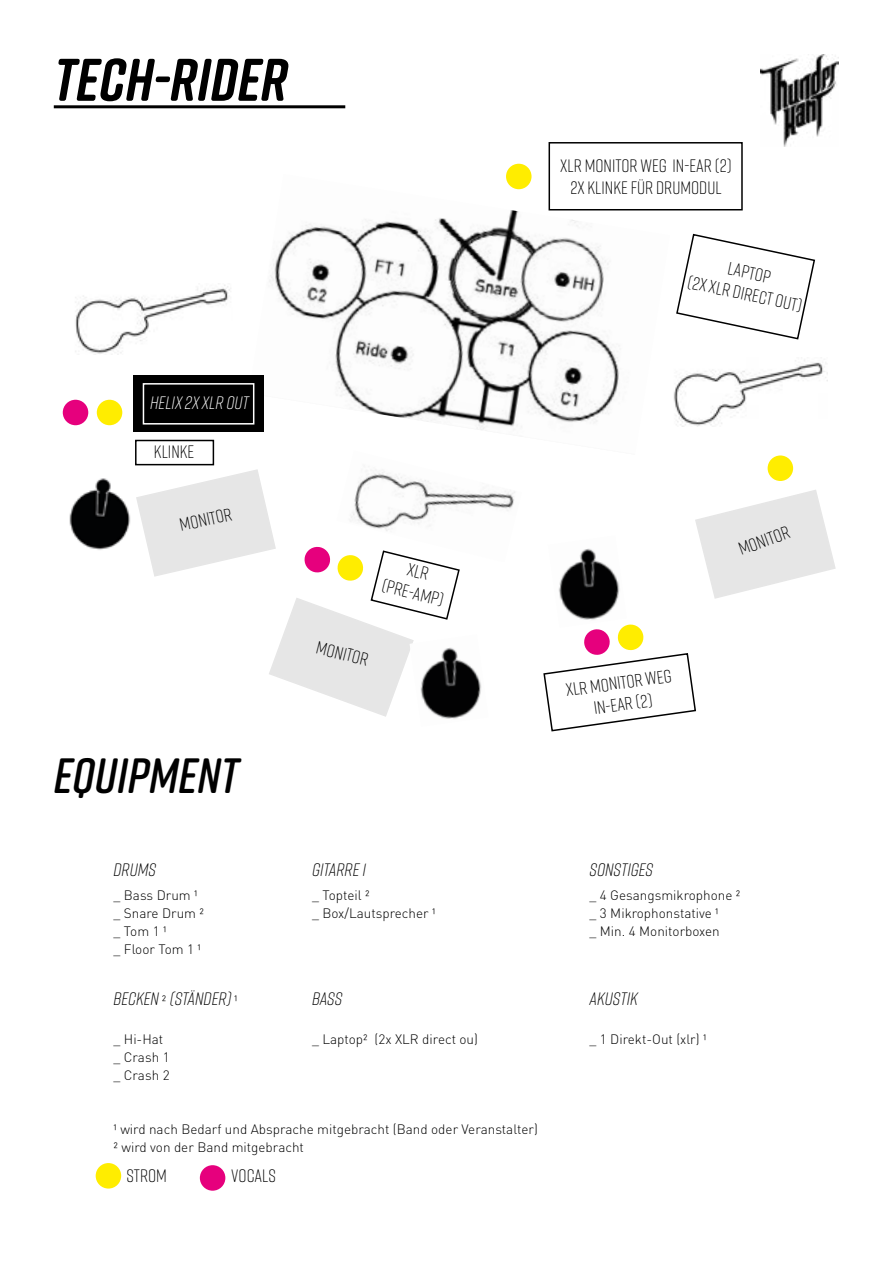
<style>
.page{position:relative;width:893px;height:1263px;background:#fff}
.page>*{position:absolute;margin:0;border:0;box-sizing:border-box;transform-origin:0 0}
.t1{font:italic 700 60px "Rift Soft";color:#000}
.t2{font:italic 600 49.5px "Rift Soft";color:#000}
.t3{font:300 18px/21.6px "Rift Soft";color:#000;text-align:center}
.t4{font:italic 300 18px "Rift Soft";color:#000}
.t5{font:italic 300 18px "Rift Soft";color:#fff}
.t6{font:300 13.5px/18px "DIN Pro";color:#000}
.s1{font-family:"DIN Pro";font-style:normal;font-size:13.5px}
</style>
<div class="page">
<div style="left:96px;top:1163px;width:25px;height:25px;background:#ffed00;border-radius:50%"></div>
<div style="left:200px;top:1165px;width:25px;height:26px;background:#e6007d;border-radius:50%"></div>
<img style="left:760px;top:54px;width:79px;height:92px">
<img style="left:249px;top:174px;width:421px;height:258px">
<svg style="left:543px;top:624px;width:153px;height:108px"></svg>
<img style="left:548px;top:548px;width:79px;height:80px">
<div style="left:549px;top:142px;width:194px;height:68px;border:2px solid #000"></div>
<img style="left:461px;top:491px;width:54px;height:20px">
<img style="left:444px;top:661px;width:38px;height:58px">
<hr style="left:54px;top:105px;width:291px;height:3px;background:#000">
<div style="left:506px;top:164px;width:25px;height:25px;background:#ffed00;border-radius:50%"></div>
<div style="left:768px;top:455px;width:25px;height:26px;background:#ffed00;border-radius:50%"></div>
<img style="left:663px;top:358px;width:163px;height:69px">
<svg style="left:676px;top:233px;width:139px;height:107px"></svg>
<svg style="left:695px;top:490px;width:141px;height:109px"></svg>
<div style="left:97px;top:400px;width:25px;height:25px;background:#ffed00;border-radius:50%"></div>
<div style="left:63px;top:400px;width:25px;height:25px;background:#e6007d;border-radius:50%"></div>
<img style="left:75px;top:285px;width:155px;height:69px">
<div style="left:135px;top:440px;width:79px;height:25px;border:2px solid #000"></div>
<svg style="left:136px;top:469px;width:325px;height:249px"></svg>
<div style="left:134px;top:375px;width:130px;height:56px;background:#000"></div>
<div style="left:143px;top:383px;width:111px;height:42px;border:2px solid #fff"></div>
<img style="left:69px;top:478px;width:62px;height:72px">
<h1 class="t1" style="left:54px;top:37px;width:235px">TECH-RIDER</h1>
<h3 class="t5" style="left:150px;top:390px;width:100px">HELIX 2X XLR OUT</h3>
<h3 class="t3" style="left:154px;top:440px;width:42px">KLINKE</h3>
<h3 class="t3" style="left:178px;top:513px;width:55px;rotate:-12deg">MONITOR</h3>
<h2 class="t2" style="left:54px;top:741px;width:186px">EQUIPMENT</h2>
<h3 class="t3" style="left:390px;top:552px;width:65px;rotate:14deg">XLR (PRE-AMP)</h3>
<h3 class="t3" style="left:320px;top:635px;width:55px;rotate:14deg">MONITOR</h3>
<h3 class="t3" style="left:560px;top:154px;width:173px">XLR MONITOR WEG IN-EAR (2)<br>2X KLINKE FÜR DRUMODUL</h3>
<h3 class="t3" style="left:695px;top:249px;width:118px;rotate:12deg">LAPTOP<br>(2X XLR DIRECT OUT)</h3>
<h3 class="t3" style="left:564px;top:678px;width:108px;rotate:-8deg">XLR MONITOR WEG<br>IN-EAR (2)</h3>
<h3 class="t3" style="left:735px;top:538px;width:55px;rotate:-20deg">MONITOR</h3>
<h3 class="t4" style="left:114px;top:857px;width:44px">DRUMS</h3>
<h3 class="t4" style="left:312px;top:857px;width:56px">GITARRE 1</h3>
<h3 class="t4" style="left:590px;top:857px;width:65px">SONSTIGES</h3>
<p class="t6" style="left:114px;top:886px;width:86px">_ Bass Drum ¹</p>
<p class="t6" style="left:312px;top:886px;width:59px">_ Topteil ²</p>
<p class="t6" style="left:590px;top:886px;width:152px">_ 4 Gesangsmikrophone ²</p>
<p class="t6" style="left:114px;top:904px;width:92px">_ Snare Drum ²</p>
<p class="t6" style="left:312px;top:904px;width:125px">_ Box/Lautsprecher ¹</p>
<p class="t6" style="left:590px;top:904px;width:131px">_ 3 Mikrophonstative ¹</p>
<p class="t6" style="left:114px;top:922px;width:54px">_ Tom 1 ¹</p>
<p class="t6" style="left:590px;top:922px;width:132px">_ Min. 4 Monitorboxen</p>
<p class="t6" style="left:114px;top:940px;width:89px">_ Floor Tom 1 ¹</p>
<h3 class="t4" style="left:114px;top:986px;width:126px">BECKEN <span class="s1">²</span> (STÄNDER) <span class="s1">¹</span></h3>
<h3 class="t4" style="left:312px;top:986px;width:32px">BASS</h3>
<h3 class="t4" style="left:590px;top:986px;width:50px">AKUSTIK</h3>
<p class="t6" style="left:114px;top:1030px;width:51px">_ Hi-Hat</p>
<p class="t6" style="left:312px;top:1030px;width:167px">_ Laptop² (2x XLR direct ou)</p>
<p class="t6" style="left:590px;top:1030px;width:118px">_ 1 Direkt-Out (xlr) ¹</p>
<p class="t6" style="left:114px;top:1048px;width:58px">_ Crash 1 _ Crash 2</p>
<p class="t6" style="left:114px;top:1120px;width:426px">¹ wird nach Bedarf und Absprache mitgebracht (Band oder Veranstalter)<br>² wird von der Band mitgebracht</p>
<h3 class="t3" style="left:126px;top:1164px;width:42px">STROM</h3>
<h3 class="t3" style="left:231px;top:1164px;width:46px">VOCALS</h3>
</div>
